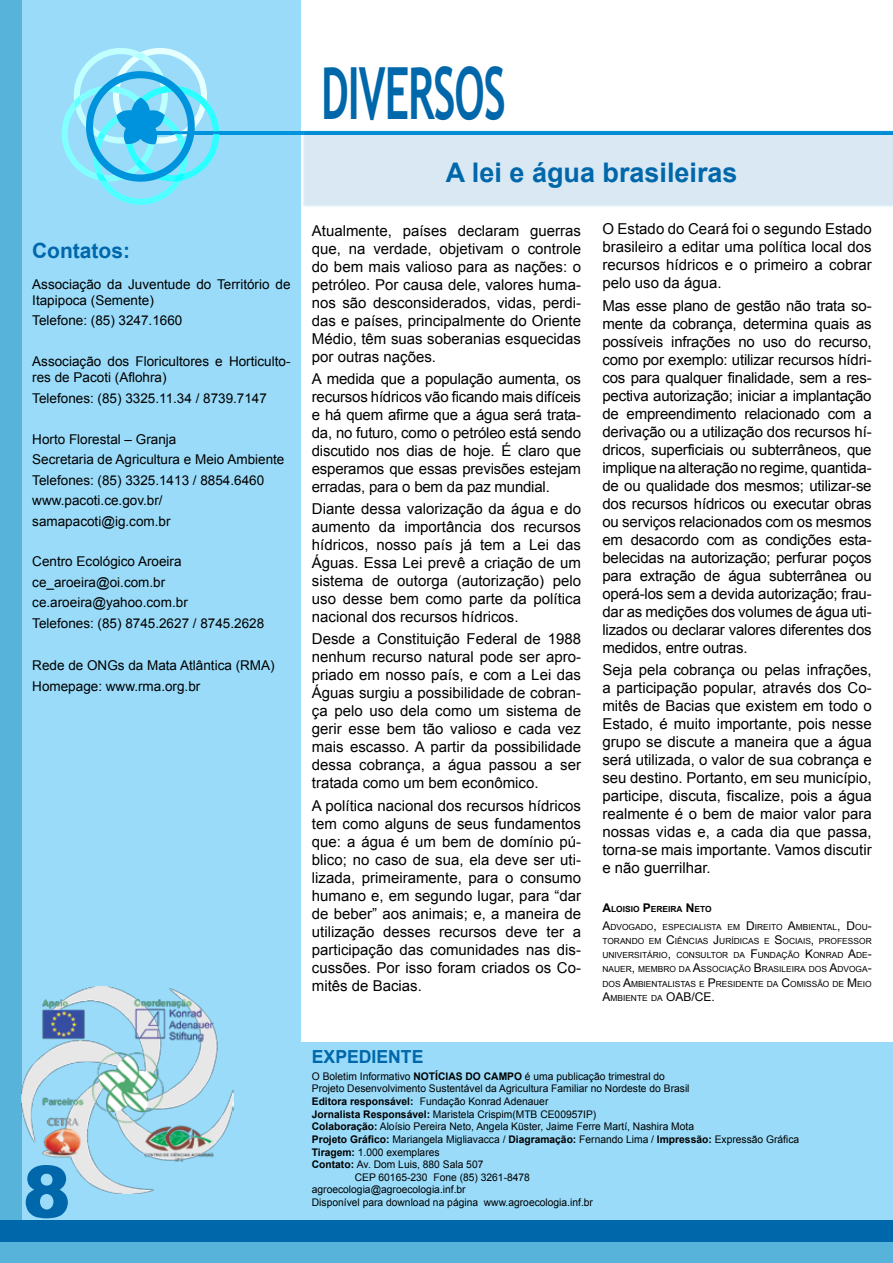
<style>
.page{position:relative;width:893px;height:1263px;background:#99dbf9}
.page>*{position:absolute;margin:0;border:0;box-sizing:border-box;transform-origin:0 0}
.t1{font:700 72px "Trebuchet MS";letter-spacing:-.025em;color:#0067aa;scale:.6 1}
.t2{font:900 72px "Arial";color:#0067aa}
.t3{font:700 27px "Arial";color:#0067aa}
.t4{font:700 21px "Arial";color:#0067aa}
.t5{font:700 18px "Arial";color:#0067aa}
.t6{font:15px/18px "Arial";color:#000;text-align:justify}
.t7{font:13.5px/20.4px "Arial";color:#000}
.t8{font:12px "Arial";color:#000}
.t9{font:10.5px "Arial";color:#000}
.t10{font:8.4px/14.2px "Arial";color:#000}
.s1{font-weight:700;font-size:12px}
.s2{font-weight:700}
.s3{font-size:12px}
</style>
<div class="page">
<div style="left:0;top:0;width:21px;height:1263px;background:#58b3db"></div>
<div style="left:0;top:1242px;width:893px;height:21px;background:#58b3db"></div>
<div style="left:0;top:1220px;width:893px;height:22px;background:#0067aa"></div>
<div style="left:302px;top:0;width:591px;height:1042px;background:#fff"></div>
<hr style="left:152px;top:131px;width:741px;height:3px;background:#0093dd">
<svg style="left:62px;top:48px;width:157px;height:157px"></svg>
<svg style="left:303px;top:130px;width:590px;height:77px;background:#cee3f0"></svg>
<img style="left:21px;top:986px;width:213px;height:207px">
<h3 class="t4" style="left:32px;top:236px;width:99px">Contatos:</h3>
<p class="t7" style="left:32px;top:276px;width:260px;line-height:16.2px">Associação da Juventude do Território de<br>Itapipoca (Semente)</p>
<p class="t7" style="left:32px;top:310px;width:152px">Telefone: (85) 3247.1660</p>
<p class="t7" style="left:32px;top:353px;width:260px;line-height:16.2px">Associação dos Floricultores e Horticulto&shy;res de Pacoti (Aflohra)</p>
<p class="t7" style="left:32px;top:388px;width:236px">Telefones: (85) 3325.11.34 / 8739.7147</p>
<p class="t7" style="left:32px;top:429px;width:254px">Horto Florestal – Granja<br>Secretaria de Agricultura e Meio Ambiente<br>Telefones: (85) 3325.1413 / 8854.6460 www.pacoti.ce.gov.br/ samapacoti@ig.com.br</p>
<p class="t7" style="left:32px;top:552px;width:233px">Centro Ecológico Aroeira ce_aroeira@oi.com.br ce.aroeira@yahoo.com.br<br>Telefones: (85) 8745.2627 / 8745.2628</p>
<p class="t7" style="left:32px;top:656px;width:244px">Rede de ONGs da Mata Atlântica (RMA)<br>Homepage: www.rma.org.br</p>
<h1 class="t2" style="left:23px;top:1139px;width:50px">8</h1>
<h1 class="t1" style="left:321px;top:49px;width:309px">DIVERSOS</h1>
<h2 class="t3" style="left:446px;top:155px;width:293px">A lei e água brasileiras</h2>
<p class="t6" style="left:312px;top:221px;width:271px">Atualmente, países declaram guerras que, na verdade, objetivam o controle do bem mais valioso para as nações: o petróleo. Por causa dele, valores huma&shy;nos são desconsiderados, vidas, perdi&shy;das e países, principalmente do Oriente Médio, têm suas soberanias esquecidas por outras nações.</p>
<p class="t6" style="left:312px;top:370px;width:271px">A medida que a população aumenta, os recursos hídricos vão ficando mais difíceis e há quem afirme que a água será trata&shy;da, no futuro, como o petróleo está sendo discutido nos dias de hoje. É claro que esperamos que essas previsões estejam erradas, para o bem da paz mundial.</p>
<p class="t6" style="left:312px;top:500px;width:271px">Diante dessa valorização da água e do aumento da importância dos recursos hídricos, nosso país já tem a Lei das Águas. Essa Lei prevê a criação de um sistema de outorga (autorização) pelo uso desse bem como parte da política nacional dos recursos hídricos.</p>
<p class="t6" style="left:312px;top:630px;width:271px">Desde a Constituição Federal de 1988 nenhum recurso natural pode ser apro&shy;priado em nosso país, e com a Lei das Águas surgiu a possibilidade de cobran&shy;ça pelo uso dela como um sistema de gerir esse bem tão valioso e cada vez mais escasso. A partir da possibilidade dessa cobrança, a água passou a ser tratada como um bem econômico.</p>
<p class="t6" style="left:312px;top:796px;width:271px">A política nacional dos recursos hídricos tem como alguns de seus fundamentos que: a água é um bem de domínio pú&shy;blico; no caso de sua, ela deve ser uti&shy;lizada, primeiramente, para o consumo humano e, em segundo lugar, para “dar de beber” aos animais; e, a maneira de utilização desses recursos deve ter a participação das comunidades nas dis&shy;cussões. Por isso foram criados os Co&shy;mitês de Bacias.</p>
<p class="t6" style="left:602px;top:220px;width:271px">O Estado do Ceará foi o segundo Estado brasileiro a editar uma política local dos recursos hídricos e o primeiro a cobrar pelo uso da água.</p>
<p class="t6" style="left:602px;top:297px;width:271px">Mas esse plano de gestão não trata so&shy;mente da cobrança, determina quais as possíveis infrações no uso do recurso, como por exemplo: utilizar recursos hídri&shy;cos para qualquer finalidade, sem a res&shy;pectiva autorização; iniciar a implantação de empreendimento relacionado com a derivação ou a utilização dos recursos hí&shy;dricos, superficiais ou subterrâneos, que implique na alteração no regime, quantida&shy;de ou qualidade dos mesmos; utilizar-se dos recursos hídricos ou executar obras ou serviços relacionados com os mesmos em desacordo com as condições esta&shy;belecidas na autorização; perfurar poços para extração de água subterrânea ou operá-los sem a devida autorização; frau&shy;dar as medições dos volumes de água uti&shy;lizados ou declarar valores diferentes dos medidos, entre outras.</p>
<p class="t6" style="left:602px;top:661px;width:271px">Seja pela cobrança ou pelas infrações, a participação popular, através dos Co&shy;mitês de Bacias que existem em todo o Estado, é muito importante, pois nesse grupo se discute a maneira que a água será utilizada, o valor de sua cobrança e seu destino. Portanto, em seu município, participe, discuta, fiscalize, pois a água realmente é o bem de maior valor para nossas vidas e, a cada dia que passa, torna-se mais importante. Vamos discutir e não guerrilhar.</p>
<p class="t10" style="left:602px;top:899px;width:271px;line-height:18.3px"><span class="s1">A</span><span class="s2">LOISIO</span> <span class="s1">P</span><span class="s2">EREIRA</span> <span class="s1">N</span><span class="s2">ETO<br></span><span class="s3">A</span>DVOGADO<span class="s3">,</span> ESPECIALISTA EM <span class="s3">D</span> IREITO <span class="s3">A</span>MBIENTAL<span class="s3">, D</span>OU<span class="s3">-</span></p>
<p class="t10" style="left:602px;top:934px;width:271px;text-align:justify">TORANDO EM <span class="s3">C</span>IÊNCIAS <span class="s3">J</span>URÍDICAS E <span class="s3">S</span>OCIAIS<span class="s3">,</span> PROFESSOR UNIVERSITÁRIO<span class="s3">,</span> CONSULTOR DA <span class="s3">F</span>UNDAÇÃO <span class="s3">K</span>ONRAD <span class="s3">A</span>DE<span class="s3">-</span>NAUER<span class="s3">,</span> MEMBRO DA <span class="s3">A</span>SSOCIAÇÃO <span class="s3">B</span> RASILEIRA DOS <span class="s3">A</span>DVOGA<span class="s3">-</span>DOS <span class="s3">A</span>MBIENTALISTAS E <span class="s3">P</span>RESIDENTE DA <span class="s3">C</span>OMISSÃO DE <span class="s3">M</span> EIO <span class="s3">A</span>MBIENTE DA <span class="s3">OAB</span></p>
<p class="t8" style="left:691px;top:989px;width:25px">/CE .</p>
<p class="t5" style="left:312px;top:1045px;width:113px">EXPEDIENTE</p>
<p class="t9" style="left:312px;top:1069px;width:355px">O Boletim Informativo <span class="s2">NOTÍCIAS DO CAMPO</span> é uma publicação trimestral do</p>
<p class="t9" style="left:312px;top:1082px;width:379px">Projeto Desenvolvimento Sustentável da Agricultura Familiar no Nordeste do Brasil</p>
<p class="t9" style="left:312px;top:1094px;width:238px"><span class="s2">Editora responsável:</span> Fundação Konrad Adenauer</p>
<p class="t9" style="left:312px;top:1107px;width:286px"><span class="s2">Jornalista Responsável:</span> Maristela Crispim(MTB CE00957IP)</p>
<p class="t9" style="left:312px;top:1120px;width:384px"><span class="s2">Colaboração:</span> Aloísio Pereira Neto, Angela Küster, Jaime Ferre Martí, Nashira Mota</p>
<p class="t9" style="left:312px;top:1132px;width:489px"><span class="s2">Projeto Gráfico:</span> Mariangela Migliavacca / <span class="s2">Diagramação:</span> Fernando Lima / <span class="s2">Impressão:</span> Expressão Gráfica</p>
<p class="t9" style="left:312px;top:1145px;width:129px"><span class="s2">Tiragem:</span> 1.000 exemplares</p>
<p class="t9" style="left:312px;top:1157px;width:173px"><span class="s2">Contato:</span> Av. Dom Luis, 880 Sala 507</p>
<p class="t9" style="left:355px;top:1170px;width:177px">CEP 60165-230 Fone (85) 3261-8478</p>
<p class="t9" style="left:312px;top:1183px;width:155px">agroecologia@agroecologia.inf.br</p>
<p class="t9" style="left:312px;top:1195px;width:283px">Disponível para download na página www.agroecologia.inf.br</p>
</div>
